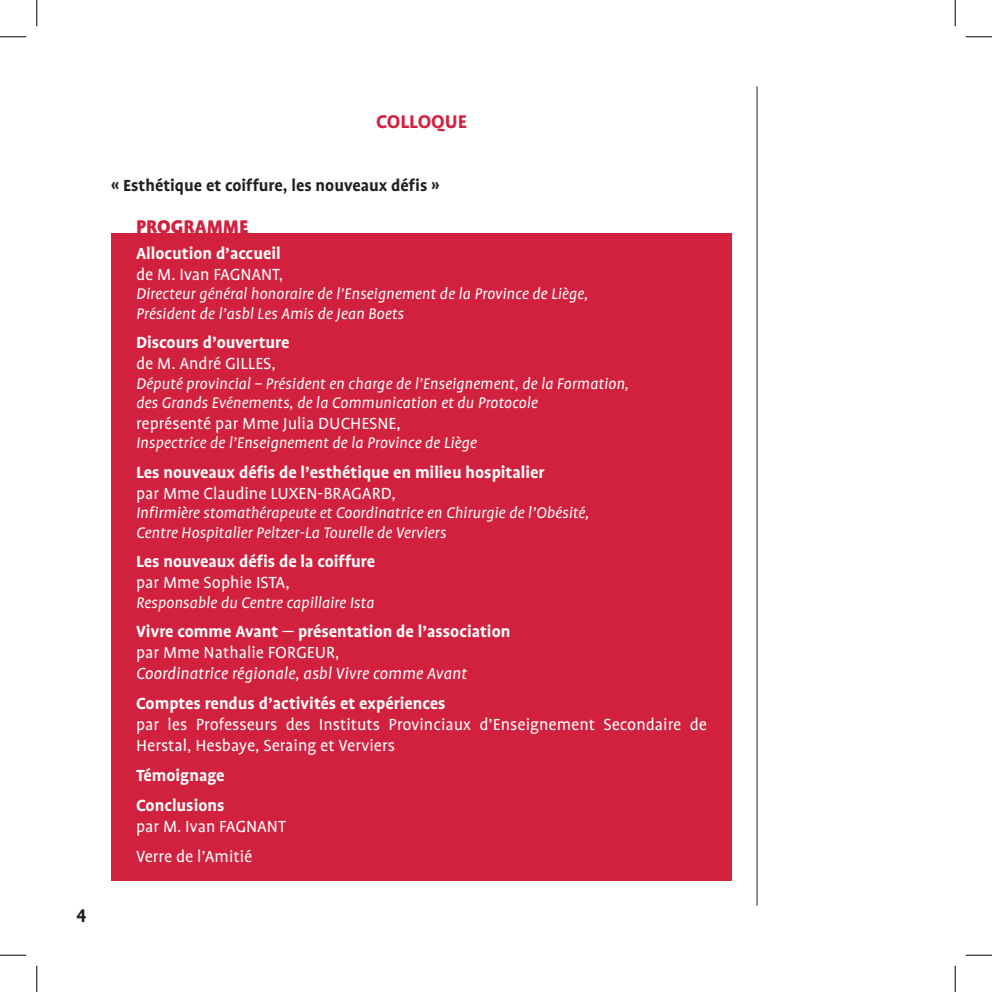
<style>
.page{position:relative;width:992px;height:992px;background:#fff}
.page>*{position:absolute;margin:0;border:0;box-sizing:border-box;transform-origin:0 0}
.t1{font:900 21px "Profile OT";color:#d1213e}
.t2{font:700 21px "Profile OT";color:#d1213e}
.t3{font:700 21px "Profile OT";color:#231f20}
.t4{font:700 18.38px/21px "Profile OT";color:#fff}
.t5{font:18.38px/21px "Profile OT";color:#fff}
.t6{font:italic 18.38px "Profile OT";color:#fff}
.t7{font:700 18.38px "Profile OT";color:#231f20}
.t8{font:italic 17.5px/19.2px "Profile OT";color:#fff}
.s1{font-weight:400}
</style>
<div class="page">
<div style="left:111px;top:233px;width:620px;height:647px;background:#d1213e"></div>
<hr style="left:756px;top:86px;width:1px;height:819px;background:#231f20">
<svg style="left:0;top:36px;width:26px;height:1px"></svg>
<svg style="left:965px;top:36px;width:26px;height:1px"></svg>
<svg style="left:0;top:954px;width:26px;height:1px"></svg>
<svg style="left:965px;top:954px;width:26px;height:1px"></svg>
<svg style="left:36px;top:0;width:1px;height:26px"></svg>
<svg style="left:36px;top:965px;width:1px;height:26px"></svg>
<svg style="left:954px;top:0;width:1px;height:26px"></svg>
<svg style="left:954px;top:965px;width:1px;height:26px"></svg>
<p class="t3" style="left:76px;top:903px;width:12px">4</p>
<p class="t2" style="left:376px;top:109px;width:92px">COLLOQUE</p>
<p class="t7" style="left:111px;top:175px;width:329px">« Esthétique et coiffure, les nouveaux défis »</p>
<p class="t1" style="left:136px;top:214px;width:114px">PROGRAMME</p>
<p class="t4" style="left:136px;top:243px;width:146px">Allocution d’accueil</p>
<p class="t5" style="left:136px;top:264px;width:149px">de M. Ivan FAGNANT,</p>
<p class="t8" style="left:136px;top:285px;width:453px">Directeur général honoraire de l’Enseignement de la Province de Liège,<br>Président de l’asbl Les Amis de Jean Boets</p>
<p class="t4" style="left:136px;top:332px;width:155px">Discours d’ouverture</p>
<p class="t5" style="left:136px;top:353px;width:141px">de M. André GILLES,</p>
<p class="t8" style="left:136px;top:374px;width:494px">Député provincial – Président en charge de l’Enseignement, de la Formation, des Grands Evénements, de la Communication et du Protocole</p>
<p class="t5" style="left:136px;top:413px;width:266px">représenté par Mme Julia DUCHESNE,</p>
<p class="t8" style="left:136px;top:433px;width:342px">Inspectrice de l’Enseignement de la Province de Liège</p>
<p class="t4" style="left:136px;top:462px;width:410px">Les nouveaux défis de l’esthétique en milieu hospitalier</p>
<p class="t5" style="left:136px;top:483px;width:261px">par Mme Claudine LUXEN-BRAGARD,</p>
<p class="t8" style="left:136px;top:503px;width:454px">Infirmière stomathérapeute et Coordinatrice en Chirurgie de l’Obésité,<br>Centre Hospitalier Peltzer-La Tourelle de Verviers</p>
<p class="t4" style="left:136px;top:551px;width:240px">Les nouveaux défis de la coiffure</p>
<p class="t5" style="left:136px;top:572px;width:155px">par Mme Sophie ISTA,</p>
<p class="t8" style="left:136px;top:593px;width:240px">Responsable du Centre capillaire Ista</p>
<p class="t4" style="left:136px;top:621px;width:376px">Vivre comme Avant <span class="s1">—</span> présentation de l’association <span class="s1">par Mme Nathalie FORGEUR,</span></p>
<p class="t6" style="left:136px;top:663px;width:332px">Coordinatrice régionale, asbl Vivre comme Avant</p>
<p class="t4" style="left:136px;top:693px;width:311px">Comptes rendus d’activités et expériences</p>
<p class="t5" style="left:136px;top:714px;width:572px">par les Professeurs des Instituts Provinciaux d’Enseignement Secondaire de<br>Herstal, Hesbaye, Seraing et Verviers</p>
<p class="t4" style="left:136px;top:760px;width:90px;line-height:29.8px">Témoignage<br>Conclusions</p>
<p class="t5" style="left:136px;top:811px;width:151px;line-height:29.8px">par M. Ivan FAGNANT<br>Verre de l’Amitié</p>
</div>
